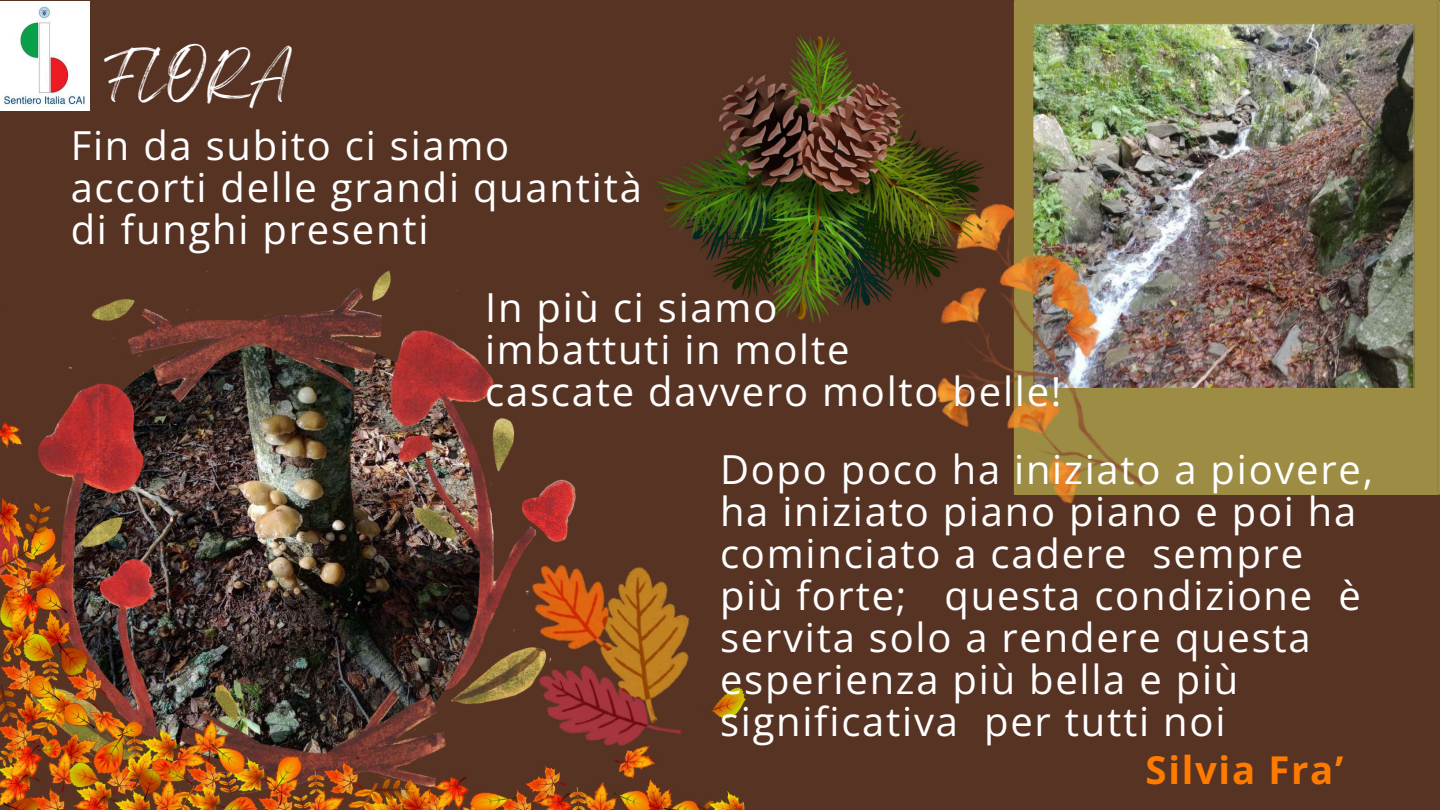
<style>
.page{position:relative;width:1440px;height:810px;background:#573324}
.page>*{position:absolute;margin:0;border:0;box-sizing:border-box;transform-origin:0 0}
.t1{font:42.4px "Breathing";color:#fff}
.t2{font:40px/42px "Open Sans";letter-spacing:.045em;color:#fff}
.t3{font:700 38.3px "Open Sans";letter-spacing:.045em;color:#ff7b00}
</style>
<div class="page">
<img style="left:59px;top:270px;width:452px;height:152px">
<img style="left:1014px;top:0;width:426px;height:495px">
<img style="left:937px;top:192px;width:290px;height:312px">
<img style="left:0;top:422px;width:746px;height:388px">
<img style="left:507px;top:531px;width:213px;height:237px">
<img style="left:654px;top:34px;width:331px;height:289px">
<img style="left:0;top:1px;width:90px;height:109px">
<p class="t1" style="left:104px;top:62px;width:186px">FLORA</p>
<p class="t2" style="left:71px;top:123px;width:573px">Fin da subito ci siamo accorti delle grandi quantità di funghi presenti</p>
<p class="t2" style="left:485px;top:286px;width:578px">In più ci siamo<br>imbattuti in molte<br>cascate davvero molto belle!</p>
<p class="t2" style="left:720px;top:448px;width:655px">Dopo poco ha iniziato a piovere, ha iniziato piano piano e poi ha cominciato a cadere sempre più forte; questa condizione è servita solo a rendere questa esperienza più bella e più significativa per tutti noi</p>
<p class="t3" style="left:1146px;top:743px;width:199px">Silvia Fra’</p>
</div>
